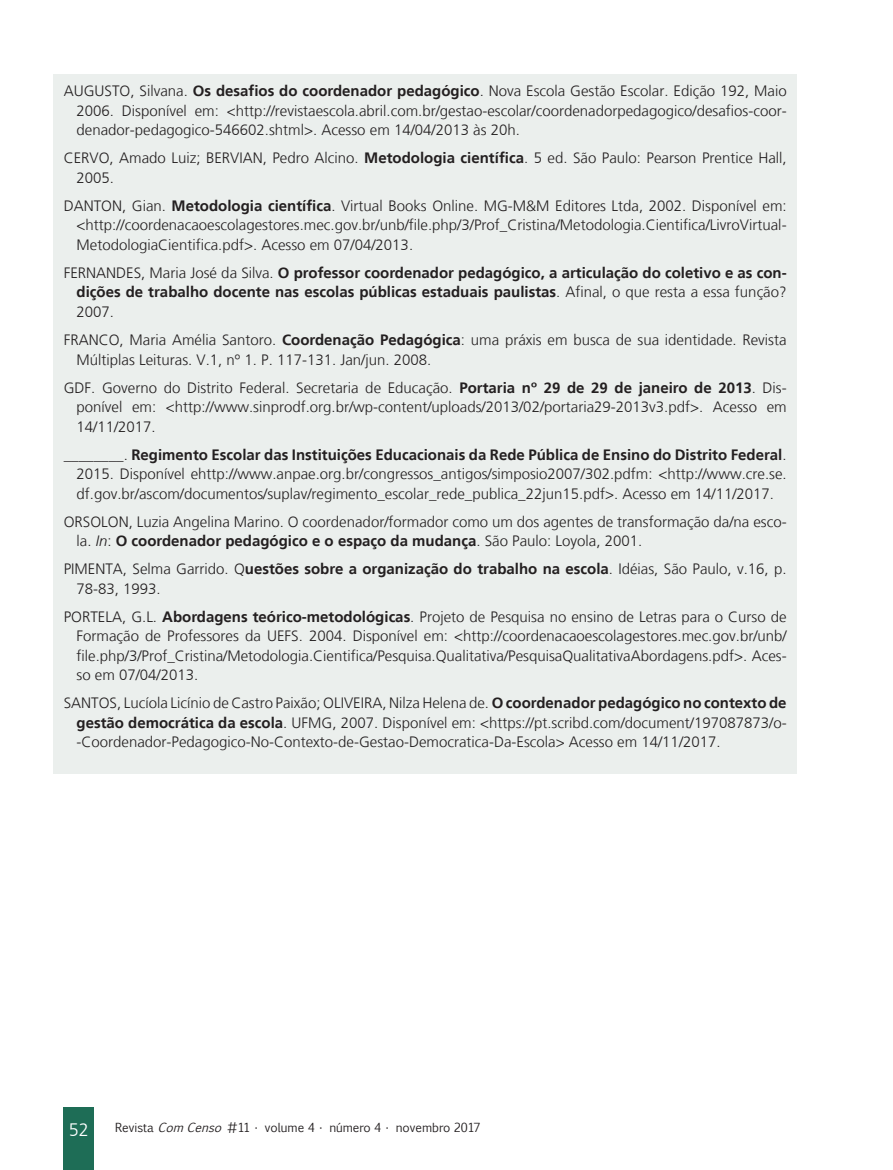
<style>
.page{position:relative;width:893px;height:1170px;background:#fff}
.page>*{position:absolute;margin:0;border:0;box-sizing:border-box;transform-origin:0 0}
.t1{font:300 18px "Frutiger LT";color:#fff}
.Miolo__10{font:300 15px/19.5px "Frutiger LT";color:#231f20;text-align:justify}
.Miolo__10-2{font:700 15px/19.5px "Frutiger LT";color:#231f20;text-align:justify}
.t2{font:12px "Euphemia CAS";color:#231f20}
.s1{font-weight:700}
.s2{font-weight:300}
.s3{font-style:italic}
</style>
<div class="page">
<div style="left:54px;top:74px;width:743px;height:700px;background:#ebefed"></div>
<div style="left:64px;top:1107px;width:30px;height:62px;background:#1e6d56"></div>
<p class="Miolo__10" style="left:77px;top:82px;width:712px;text-indent:-13px">AUGUSTO, Silvana. <span class="s1">Os desafios do coordenador pedagógico</span>. Nova Escola Gestão Escolar. Edição 192, Maio 2006. Disponível em: &lt;http://revistaescola.abril.com.br/gestao-escolar/coordenadorpedagogico/desafios-coor&shy;denador-pedagogico-546602.shtml&gt;. Acesso em 14/04/2013 às 20h.</p>
<p class="Miolo__10" style="left:77px;top:149px;width:712px;text-indent:-13px">CERVO, Amado Luiz; BERVIAN, Pedro Alcino. <span class="s1">Metodologia científica</span>. 5 ed. São Paulo: Pearson Prentice Hall,<br>2005.</p>
<p class="Miolo__10" style="left:77px;top:196px;width:712px;text-indent:-13px">DANTON, Gian. <span class="s1">Metodologia científica</span>. Virtual Books Online. MG-M&amp;M Editores Ltda, 2002. Disponível em: &lt;http://coordenacaoescolagestores.mec.gov.br/unb/file.php/3/Prof_Cristina/Metodologia.Cientifica/LivroVirtual-MetodologiaCientifica.pdf&gt;. Acesso em 07/04/2013.</p>
<p class="Miolo__10-2" style="left:77px;top:263px;width:712px;text-indent:-13px"><span class="s2">FERNANDES, Maria José da Silva.</span> O professor coordenador pedagógico, a articulação do coletivo e as con&shy;dições de trabalho docente nas escolas públicas estaduais paulistas<span class="s2">. Afinal, o que resta a essa função?<br>2007.</span></p>
<p class="Miolo__10" style="left:77px;top:330px;width:712px;text-indent:-13px">FRANCO, Maria Amélia Santoro. <span class="s1">Coordenação Pedagógica</span>: uma práxis em busca de sua identidade. Revista<br>Múltiplas Leituras. V.1, nº 1. P. 117-131. Jan/jun. 2008.</p>
<p class="Miolo__10" style="left:77px;top:378px;width:712px;text-indent:-13px">GDF. Governo do Distrito Federal. Secretaria de Educação. <span class="s1">Portaria nº 29 de 29 de janeiro de 2013</span>. Dis&shy;ponível em: &lt;http://www.sinprodf.org.br/wp-content/uploads/2013/02/portaria29-2013v3.pdf&gt;. Acesso em 14/11/2017.</p>
<p class="Miolo__10" style="left:77px;top:445px;width:712px;text-indent:-13px">________. <span class="s1">Regimento Escolar das Instituições Educacionais da Rede Pública de Ensino do Distrito Federal</span>.<br>2015. Disponível ehttp://www.anpae.org.br/congressos_antigos/simposio2007/302.pdfm: &lt;http://www.cre.se. df.gov.br/ascom/documentos/suplav/regimento_escolar_rede_publica_22jun15.pdf&gt;. Acesso em 14/11/2017.</p>
<p class="Miolo__10" style="left:77px;top:512px;width:712px;text-indent:-13px">ORSOLON, Luzia Angelina Marino. O coordenador/formador como um dos agentes de transformação da/na esco&shy;la. <span class="s3">In</span>: <span class="s1">O coordenador pedagógico e o espaço da mudança</span>. São Paulo: Loyola, 2001.</p>
<p class="Miolo__10" style="left:77px;top:559px;width:712px;text-indent:-13px">PIMENTA, Selma Garrido. Q<span class="s1">uestões sobre a organização do trabalho na escola</span>. Idéias, São Paulo, v.16, p.<br>78-83, 1993.</p>
<p class="Miolo__10" style="left:77px;top:607px;width:712px;text-indent:-13px">PORTELA, G.L. <span class="s1">Abordagens teórico-metodológicas</span>. Projeto de Pesquisa no ensino de Letras para o Curso de Formação de Professores da UEFS. 2004. Disponível em: &lt;http://coordenacaoescolagestores.mec.gov.br/unb/ file.php/3/Prof_Cristina/Metodologia.Cientifica/Pesquisa.Qualitativa/PesquisaQualitativaAbordagens.pdf&gt;. Aces&shy;so em 07/04/2013.</p>
<p class="Miolo__10" style="left:77px;top:693px;width:712px;text-indent:-13px">SANTOS, Lucíola Licínio de Castro Paixão; OLIVEIRA, Nilza Helena de. <span class="s1">O coordenador pedagógico no contexto de gestão democrática da escola</span>. UFMG, 2007. Disponível em: &lt;https://pt.scribd.com/document/197087873/o--Coordenador-Pedagogico-No-Contexto-de-Gestao-Democratica-Da-Escola&gt; Acesso em 14/11/2017.</p>
<p class="t1" style="left:69px;top:1119px;width:22px">52</p>
<p class="t2" style="left:115px;top:1119px;width:367px">Revista <span class="s3">ComCenso</span> #11 • volume 4 • número 4 • novembro 2017</p>
</div>
